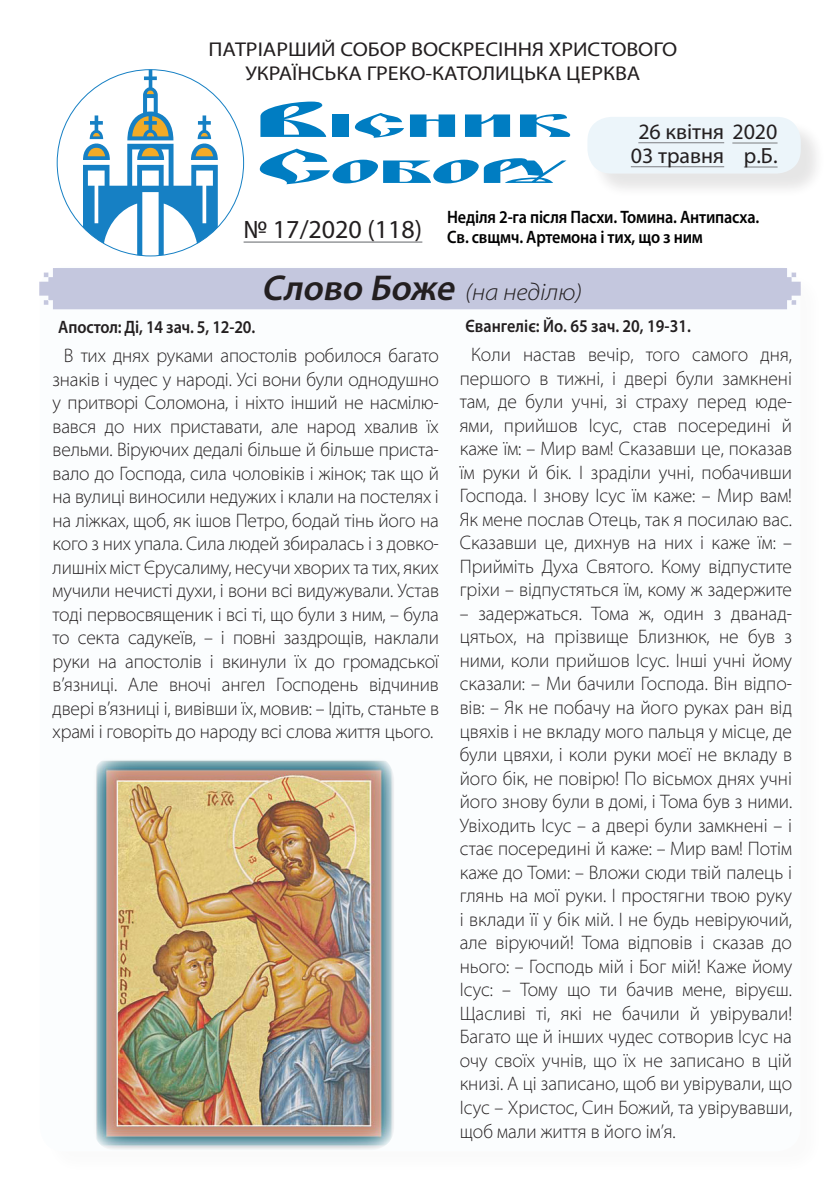
<style>
.page{position:relative;width:840px;height:1191px;background:#fff}
.page>*{position:absolute;margin:0;border:0;box-sizing:border-box;transform-origin:0 0}
.ВІСНИК_СОБОРУ{font:31px/46px "Blagovest Five";color:#007dc2;scale:2.79 1}
.Неділя_Текст{font:26px "Myriad Pro";color:#231f20}
.Назва_рубрики{font:italic 300 semi-expanded 24px "Myriad Pro";color:#231f20}
.Неділя_Текст-2{font:22px "Myriad Pro";color:#231f20}
.t1{font:20px "Myriad Pro";color:#231f20;scale:1.1 1}
.Текст_читання{font:300 semi-expanded 19.6px/23.6px "Myriad Pro";letter-spacing:-.01em;color:#231f20;text-align:center;scale:.9 1}
.День_календаря{font:600 18px/19.4px "Myriad Pro";letter-spacing:-.01em;color:#000001;scale:.9 1}
.Текст_читання-2{font:600 18px "Myriad Pro";color:#231f20;scale:.9 1}
.s1{font-size:44.4px}
.s2{font-weight:600;font-stretch:normal;font-size:36px}
</style>
<div class="page">
<div style="left:40px;top:266px;width:759px;height:885px;background:#fbfdfe;border-radius:24px"></div>
<div style="left:39px;top:268px;width:761px;height:41px;background:#c4c7de"></div>
<div style="left:590px;top:120px;width:235px;height:78px;background:#231f20;opacity:.75"></div>
<div style="left:587px;top:117px;width:213px;height:56px;background:#ecf5fa;border-radius:24px"></div>
<svg style="left:56px;top:69px;width:188px;height:188px"></svg>
<hr style="left:243px;top:241px;width:179px;height:2px;background:#86888b">
<hr style="left:732px;top:142px;width:45px;height:2px;background:#86888b">
<hr style="left:743px;top:166px;width:34px;height:2px;background:#86888b">
<hr style="left:638px;top:142px;width:85px;height:1px;background:#86888b">
<hr style="left:630px;top:166px;width:93px;height:1px;background:#86888b">
<img style="left:96px;top:760px;width:298px;height:389px">
<p class="t1" style="left:208px;top:37px;width:427px">ПАТРІАРШИЙ СОБОР ВОСКРЕСІННЯ ХРИСТОВОГО</p>
<p class="t1" style="left:245px;top:61px;width:360px">УКРАЇНСЬКА ГРЕКО-КАТОЛИЦЬКА ЦЕРКВА</p>
<p class="ВІСНИК_СОБОРУ" style="left:253px;top:102px;width:115px"><span class="s1">В</span>існик<br><span class="s1">С</span>обору</p>
<p class="Неділя_Текст-2" style="left:638px;top:118px;width:141px">26 квітня 2020</p>
<p class="Неділя_Текст-2" style="left:743px;top:142px;width:35px">р.Б.</p>
<p class="Неділя_Текст-2" style="left:630px;top:142px;width:95px">03 травня</p>
<p class="Неділя_Текст" style="left:243px;top:213px;width:180px">№ 17/2020 (118)</p>
<p class="День_календаря" style="left:447px;top:207px;width:348px">Неділя 2-га після Пасхи. Томина. Антипасха.<br>Св. свщмч. Артемона і тих, що з ним</p>
<p class="Назва_рубрики" style="left:261px;top:279px;width:322px"><span class="s2">Слово Боже</span> (на неділю)</p>
<p class="Текст_читання-2" style="left:58px;top:315px;width:220px">Апостол: Ді, 14 зач. 5, 12-20.</p>
<p class="Текст_читання" style="left:53px;top:344px;width:430px">В тих днях руками апостолів робилося багато знаків і чудес у народі. Усі вони були однодушно у притворі Соломона, і ніхто інший не насмілю&shy;вався до них приставати, але народ хвалив їх вельми. Віруючих дедалі більше й більше приста&shy;вало до Господа, сила чоловіків і жінок; так що й на вулиці виносили недужих і клали на постелях і на ліжках, щоб, як ішов Петро, бодай тінь його на кого з них упала. Сила людей збиралась і з довко&shy;лишніх міст Єрусалиму, несучи хворих та тих, яких мучили нечисті духи, і вони всі видужували. Устав тоді первосвященик і всі ті, що були з ним, – була то секта садукеїв, – і повні заздрощів, наклали руки на апостолів і вкинули їх до громадської в’язниці. Але вночі ангел Господень відчинив двері в’язниці і, вивівши їх, мовив: – Ідіть, станьте в храмі і говоріть до народу всі слова життя цього.</p>
<p class="Текст_читання-2" style="left:465px;top:314px;width:252px">Євангеліє: Йо. 65 зач. 20, 19-31.</p>
<p class="Текст_читання" style="left:459px;top:343px;width:370px">Коли настав вечір, того самого дня, першого в тижні, і двері були замкнені там, де були учні, зі страху перед юде&shy;ями, прийшов Ісус, став посередині й каже їм: – Мир вам! Сказавши це, показав їм руки й бік. І зраділи учні, побачивши Господа. І знову Ісус їм каже: – Мир вам!<br>Як мене послав Отець, так я посилаю вас.<br>Сказавши це, дихнув на них і каже їм: – Прийміть Духа Святого. Кому відпустите гріхи – відпустяться їм, кому ж задержите</p>
<p class="Текст_читання" style="left:459px;top:602px;width:370px;text-align:justify">– задержаться. Тома ж, один з дванад&shy;цятьох, на прізвище Близнюк, не був з ними, коли прийшов Ісус. Інші учні йому сказали: – Ми бачили Господа. Він відпо&shy;вів: – Як не побачу на його руках ран від цвяхів і не вкладу мого пальця у місце, де були цвяхи, і коли руки моєї не вкладу в його бік, не повірю! По вісьмох днях учні його знову були в домі, і Тома був з ними.<br>Увіходить Ісус – а двері були замкнені – і стає посередині й каже: – Мир вам! Потім каже до Томи: – Вложи сюди твій палець і глянь на мої руки. І простягни твою руку і вклади її у бік мій. І не будь невіруючий, але віруючий! Тома відповів і сказав до нього: – Господь мій і Бог мій! Каже йому Ісус: – Тому що ти бачив мене, віруєш.<br>Щасливі ті, які не бачили й увірували!<br>Багато ще й інших чудес сотворив Ісус на очу своїх учнів, що їх не записано в цій книзі. А ці записано, щоб ви увірували, що Ісус – Христос, Син Божий, та увірувавши, щоб мали життя в його ім’я.</p>
</div>
